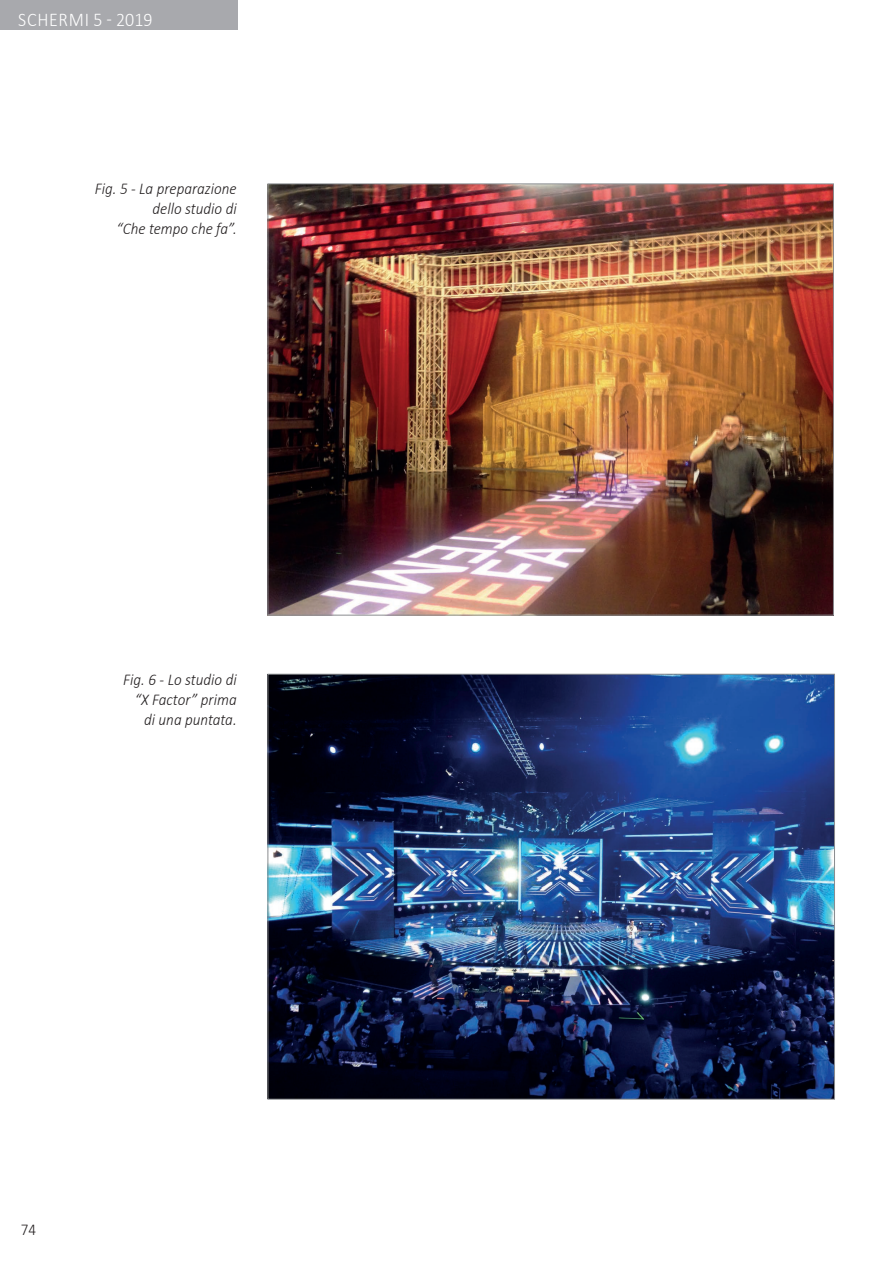
<style>
.page{position:relative;width:893px;height:1263px;background:#fff}
.page>*{position:absolute;margin:0;border:0;box-sizing:border-box;transform-origin:0 0}
.t1{font:300 19.5px "Calibri";letter-spacing:.04em;color:#fff;scale:.92 1}
.t2{font:italic 300 16.5px/19.8px "Calibri";color:#231f20;text-align:right;scale:.92 1}
.t3{font:300 16.5px "Calibri";color:#231f20;scale:.92 1}
</style>
<div class="page">
<div style="left:0;top:0;width:238px;height:30px;background:#a8a9ad"></div>
<img style="left:270px;top:186px;width:562px;height:427px">
<img style="left:270px;top:676px;width:563px;height:421px">
<p class="t1" style="left:18px;top:7px;width:148px">SCHERMI 5 - 2019</p>
<p class="t2" style="left:95px;top:179px;width:156px">Fig. 5 - La preparazione dello studio di<br>“Che tempo che fa”.</p>
<p class="t2" style="left:123px;top:670px;width:125px">Fig. 6 - Lo studio di “X Factor” prima di una puntata.</p>
<p class="t3" style="left:21px;top:1219px;width:18px">74</p>
</div>
